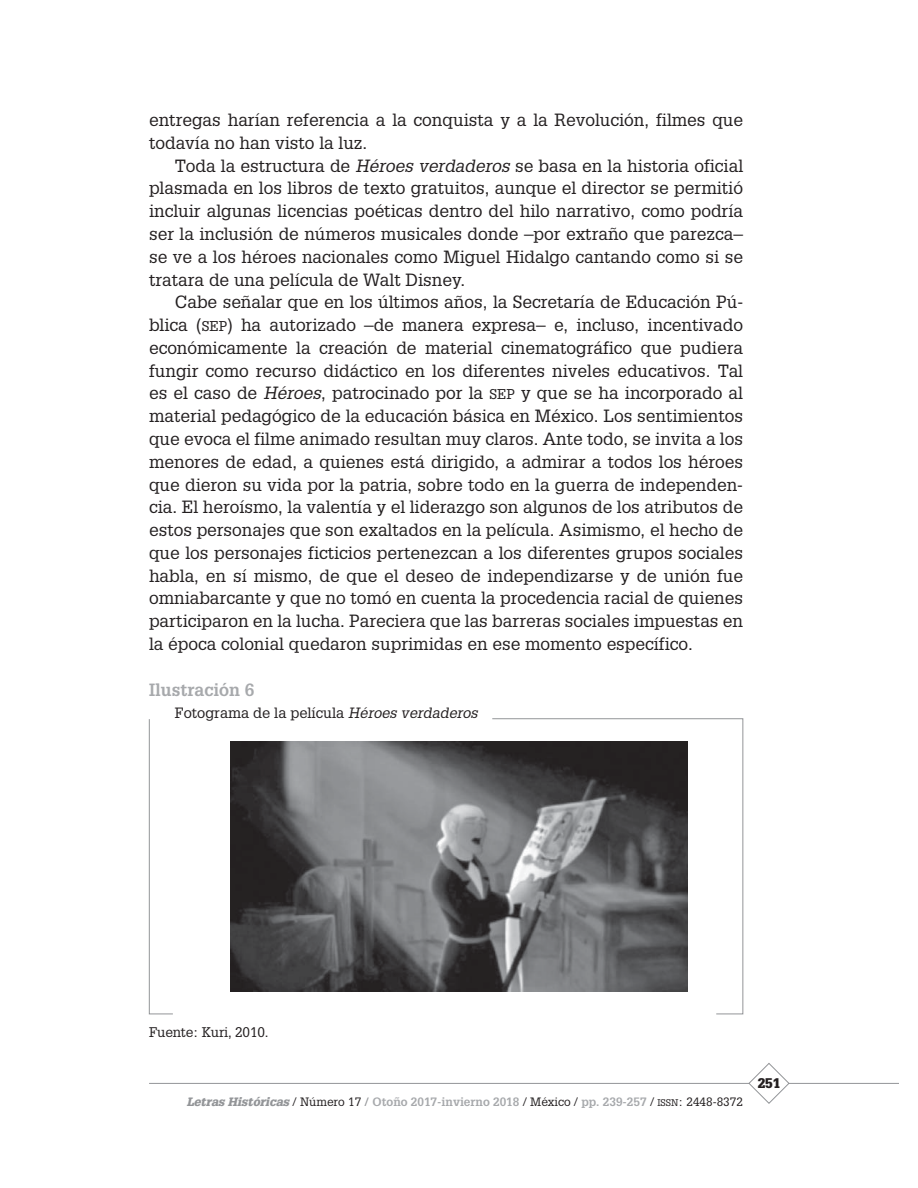
<style>
.page{position:relative;width:918px;height:1188px;background:#fff}
.page>*{position:absolute;margin:0;border:0;box-sizing:border-box;transform-origin:0 0}
.t1{font:17.25px/22.8px "Glypha";color:#231f20;text-align:justify}
.t2{font:700 17.25px "Glypha";color:#a7a9ac}
.t3{font:14.55px "Glypha";color:#231f20}
.t4{font:13.65px "Glypha";letter-spacing:-.015em;color:#231f20}
.t5{font:900 13.65px "Glypha";color:#231f20}
.t6{font:700 11.85px "Glypha";color:#a7a9ac}
.s1{font-style:italic}
.s2{font-family:"Glypha SC800";font-size:13.8px}
.s3{font-weight:900;font-style:italic;color:#939598}
.s4{font-weight:400;color:#231f20}
.s5{color:#939598}
.s6{font-family:"Glypha SC800";font-weight:400;font-size:9.45px;color:#231f20}
</style>
<div class="page">
<hr style="left:149px;top:1083px;width:749px;height:1px;background:#939598">
<svg style="left:748px;top:1063px;width:42px;height:41px"></svg>
<svg style="left:148px;top:719px;width:25px;height:296px"></svg>
<svg style="left:492px;top:718px;width:252px;height:297px"></svg>
<img style="left:231px;top:741px;width:456px;height:251px">
<p class="t1" style="left:149px;top:110px;width:596px">entregas harían referencia a la conquista y a la Revolución, filmes que todavía no han visto la luz.</p>
<p class="t1" style="left:149px;top:155px;width:596px;text-indent:26px">Toda la estructura de <span class="s1">Héroes verdaderos</span> se basa en la historia oficial plasmada en los libros de texto gratuitos, aunque el director se permitió incluir algunas licencias poéticas dentro del hilo narrativo, como podría ser la inclusión de números musicales donde –por extraño que parezca– se ve a los héroes nacionales como Miguel Hidalgo cantando como si se tratara de una película de Walt Disney.</p>
<p class="t1" style="left:149px;top:292px;width:596px;text-indent:26px">Cabe señalar que en los últimos años, la Secretaría de Educación Pú&shy;blica (<span class="s2">SEP</span>) ha autorizado –de manera expresa– e, incluso, incentivado económicamente la creación de material cinematográfico que pudiera fungir como recurso didáctico en los diferentes niveles educativos. Tal es el caso de <span class="s1">Héroes</span>, patrocinado por la <span class="s2">SEP</span> y que se ha incorporado al material pedagógico de la educación básica en México. Los sentimientos que evoca el filme animado resultan muy claros. Ante todo, se invita a los menores de edad, a quienes está dirigido, a admirar a todos los héroes que dieron su vida por la patria, sobre todo en la guerra de independen&shy;cia. El heroísmo, la valentía y el liderazgo son algunos de los atributos de estos personajes que son exaltados en la película. Asimismo, el hecho de que los personajes ficticios pertenezcan a los diferentes grupos sociales habla, en sí mismo, de que el deseo de independizarse y de unión fue omniabarcante y que no tomó en cuenta la procedencia racial de quienes participaron en la lucha. Pareciera que las barreras sociales impuestas en la época colonial quedaron suprimidas en ese momento específico.</p>
<p class="t2" style="left:149px;top:683px;width:107px">Ilustración 6</p>
<p class="t3" style="left:175px;top:708px;width:305px">Fotograma de la película <span class="s1">Héroes verdaderos</span></p>
<p class="t4" style="left:149px;top:1027px;width:121px">Fuente: Kuri, 2010.</p>
<p class="t6" style="left:187px;top:1097px;width:558px"><span class="s3">Letras Históricas</span> <span class="s4">/ Número 17</span> <span class="s5">/</span> Otoño 2017-invierno 2018 <span class="s4">/ México /</span> pp. 239-257 <span class="s4">/</span> <span class="s6">ISSN</span><span class="s4">: 2448-8372</span></p>
<p class="t5" style="left:758px;top:1078px;width:24px">251</p>
</div>
